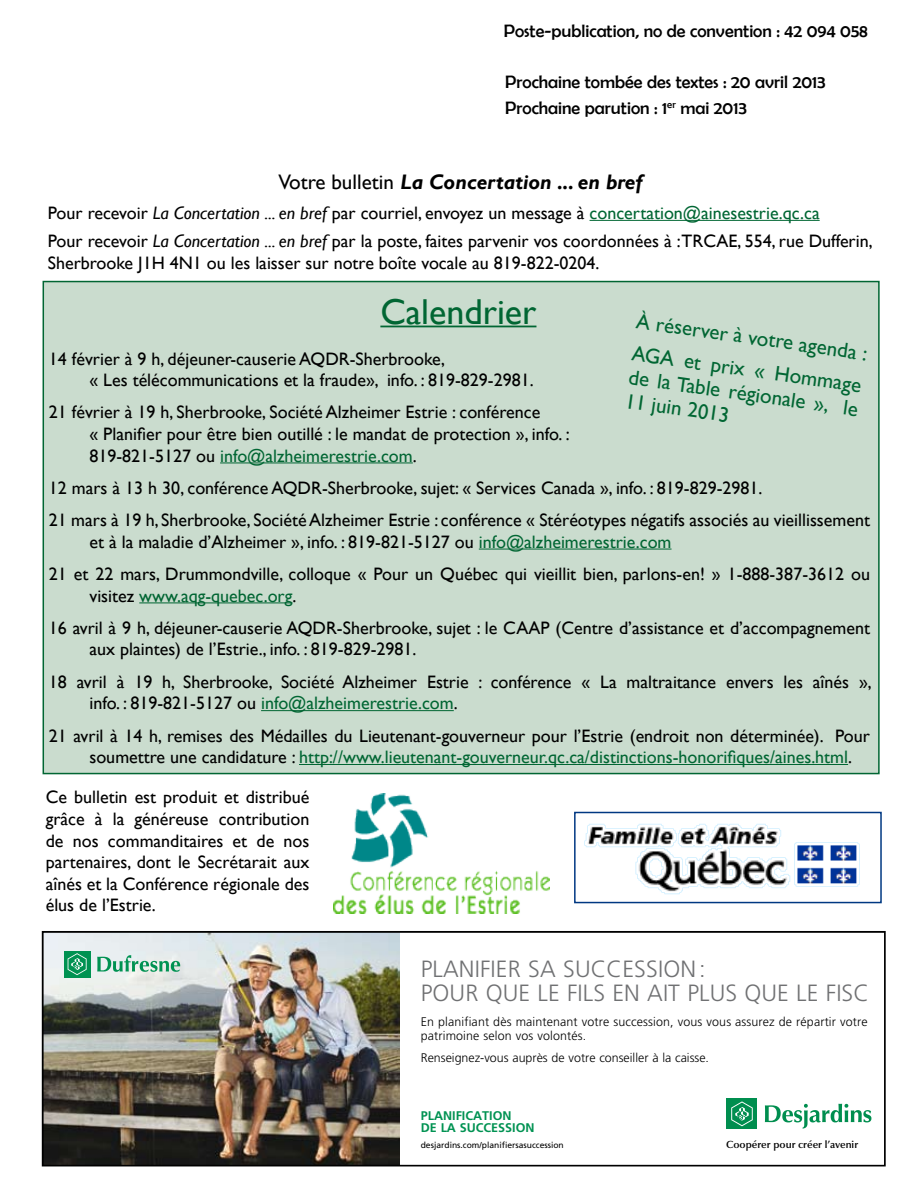
<style>
.page{position:relative;width:919px;height:1187px;background:#fff}
.page>*{position:absolute;margin:0;border:0;box-sizing:border-box;transform-origin:0 0}
.t1{font:36px "Gill Sans";color:#016633}
.t2{font:300 23.4px/23.4px "Frutiger";letter-spacing:.005em;color:#707173}
.t3{font:21px/32.5px "Gill Sans";color:#016633}
.t4{font:italic 700 21px "Gill Sans";color:#000}
.t5{font:18px/21.6px "Gill Sans";color:#000}
.t6{font:18px/25.8px "Berlin Sans FB";color:#000}
.t7{font:18px "Gill Sans";color:#016633}
.t8{font:700 12.6px/12.6px "Frutiger";color:#009252}
.t9{font:300 12.45px/14.2px "Frutiger";letter-spacing:.01em;color:#000}
.t10{font:600 10.35px "Optima";color:#000}
.t11{font:8.55px "Frutiger";color:#000}
.s1{font-weight:400;font-style:normal}
.s2{font-style:italic}
.s3{color:#016633}
.s4{color:#000}
</style>
<div class="page">
<img style="left:333px;top:793px;width:216px;height:120px">
<div style="left:43px;top:281px;width:836px;height:493px;background:#cadcce;border:2px solid #016633"></div>
<hr style="left:220px;top:462px;width:193px;height:1px;background:#016633">
<hr style="left:479px;top:548px;width:192px;height:1px;background:#016633">
<hr style="left:139px;top:602px;width:153px;height:1px;background:#016633">
<hr style="left:261px;top:710px;width:193px;height:1px;background:#016633">
<hr style="left:299px;top:764px;width:549px;height:1px;background:#016633">
<hr style="left:589px;top:220px;width:230px;height:1px;background:#016633">
<img style="left:45px;top:933px;width:354px;height:230px">
<div style="left:64px;top:950px;width:26px;height:27px;background:#009252"></div>
<svg style="left:68px;top:953px;width:19px;height:22px"></svg>
<svg style="left:97px;top:955px;width:83px;height:16px"></svg>
<div style="left:726px;top:1098px;width:31px;height:30px;background:#008e4f"></div>
<svg style="left:731px;top:1101px;width:21px;height:25px"></svg>
<svg style="left:764px;top:1103px;width:107px;height:25px"></svg>
<div style="left:42px;top:930px;width:843px;height:236px;border:2px solid #000"></div>
<hr style="left:380px;top:325px;width:156px;height:2px;background:#016633">
<img style="left:584px;top:823px;width:276px;height:72px">
<div style="left:574px;top:811px;width:307px;height:92px;border:2px solid #003882"></div>
<p class="t6" style="left:504px;top:18px;width:365px">Poste-publication, no de convention : 42 094 058</p>
<p class="t6" style="left:505px;top:69px;width:322px">Prochaine tombée des textes : 20 avril 2013<br>Prochaine parution : 1<sup>er</sup> mai 2013</p>
<p class="t4" style="left:278px;top:170px;width:365px"><span class="s1">Votre bulletin</span> La Concertation ... en bref</p>
<p class="t5" style="left:48px;top:199px;width:826px;line-height:27.9px">Pour recevoir <span class="s2">La Concertation ... en bref</span> par courriel, envoyez un message à <span class="s3">concertation@ainesestrie.qc.ca<br></span>Pour recevoir <span class="s2">La Concertation ... en bref</span> par la poste, faites parvenir vos coordonnées à :TRCAE, 554, rue Dufferin,</p>
<p class="t5" style="left:48px;top:252px;width:553px">Sherbrooke J1H 4N1 ou les laisser sur notre boîte vocale au 819-822-0204.</p>
<h1 class="t1" style="left:380px;top:291px;width:157px">Calendrier</h1>
<p class="t3" style="left:638px;top:305px;width:234px;rotate:8deg">À réserver à votre agenda :<br>AGA et prix «</p>
<p class="t5" style="left:89px;top:348px;width:445px;text-indent:-40px">14 février à 9 h, déjeuner-causerie AQDR-Sherbrooke,<br>« Les télécommunications et la fraude», info. : 819-829-2981.</p>
<p class="t5" style="left:89px;top:402px;width:481px;text-indent:-40px">21 février à 19 h, Sherbrooke, Société Alzheimer Estrie : conférence<br>« Planifier pour être bien outillé : le mandat de protection », info. :<br>819-821-5127 ou <span class="s3">info@alzheimerestrie.com</span>.</p>
<p class="t5" style="left:49px;top:472px;width:822px;line-height:32.2px">12 mars à 13 h 30, conférence AQDR-Sherbrooke, sujet: « Services Canada », info. : 819-829-2981.<br>21 mars à 19 h, Sherbrooke, Société Alzheimer Estrie : conférence « Stéréotypes négatifs associés au vieillissement</p>
<p class="t5" style="left:49px;top:526px;width:822px;line-height:32.2px;text-indent:40px">et à la maladie d’Alzheimer », info. : 819-821-5127 ou <span class="s3">info@alzheimerestrie.com<br></span>21 et 22 mars, Drummondville, colloque « Pour un Québec qui vieillit bien, parlons-en! » 1-888-387-3612 ou</p>
<p class="t5" style="left:49px;top:579px;width:822px;line-height:32.2px;text-indent:40px">visitez <span class="s3">www.aqg-quebec.org</span>.<br>16 avril à 9 h, déjeuner-causerie AQDR-Sherbrooke, sujet : le CAAP (Centre d’assistance et d’accompagnement</p>
<p class="t5" style="left:49px;top:633px;width:824px;line-height:32.2px;text-indent:40px">aux plaintes) de l’Estrie., info. : 819-829-2981.<br>18 avril à 19 h, Sherbrooke, Société Alzheimer Estrie : conférence « La maltraitance envers les aînés »,</p>
<p class="t5" style="left:49px;top:687px;width:822px;line-height:32.2px;text-indent:40px">info. : 819-821-5127 ou <span class="s3">info@alzheimerestrie.com</span>.<br>21 avril à 14 h, remises des Médailles du Lieutenant-gouverneur pour l’Estrie (endroit non déterminée). Pour</p>
<p class="t7" style="left:89px;top:746px;width:764px"><span class="s4">soumettre une candidature :</span> http://www.lieutenant-gouverneur.qc.ca/distinctions-honorifiques/aines.html<span class="s4">.</span></p>
<p class="t3" style="left:777px;top:357px;width:89px;rotate:8deg">Hommage</p>
<p class="t3" style="left:631px;top:361px;width:233px;rotate:8deg">de la Table régionale », le</p>
<p class="t3" style="left:627px;top:385px;width:106px;rotate:8deg">11 juin 2013</p>
<p class="t5" style="left:46px;top:786px;width:265px;text-align:justify">Ce bulletin est produit et distribué grâce à la généreuse contribution de nos commanditaires et de nos partenaires, dont le Secrétarait aux aînés et la Conférence régionale des élus de l’Estrie.</p>
<p class="t2" style="left:421px;top:957px;width:450px">PLANIFIER SA SUCCESSION:<br>POUR QUE LE FILS EN AIT PLUS QUE LE FISC</p>
<p class="t9" style="left:421px;top:1014px;width:448px">En planifiant dès maintenant votre succession, vous vous assurez de répartir votre patrimoine selon vos volontés.</p>
<p class="t9" style="left:421px;top:1050px;width:290px">Renseignez-vous auprès de votre conseiller à la caisse.</p>
<p class="t8" style="left:421px;top:1108px;width:115px">PLANIFICATION<br>DE LA SUCCESSION</p>
<p class="t11" style="left:421px;top:1139px;width:144px">desjardins.com/planifiersasuccession</p>
<p class="t10" style="left:726px;top:1137px;width:134px">Coopérer pour créer l’avenir</p>
</div>
